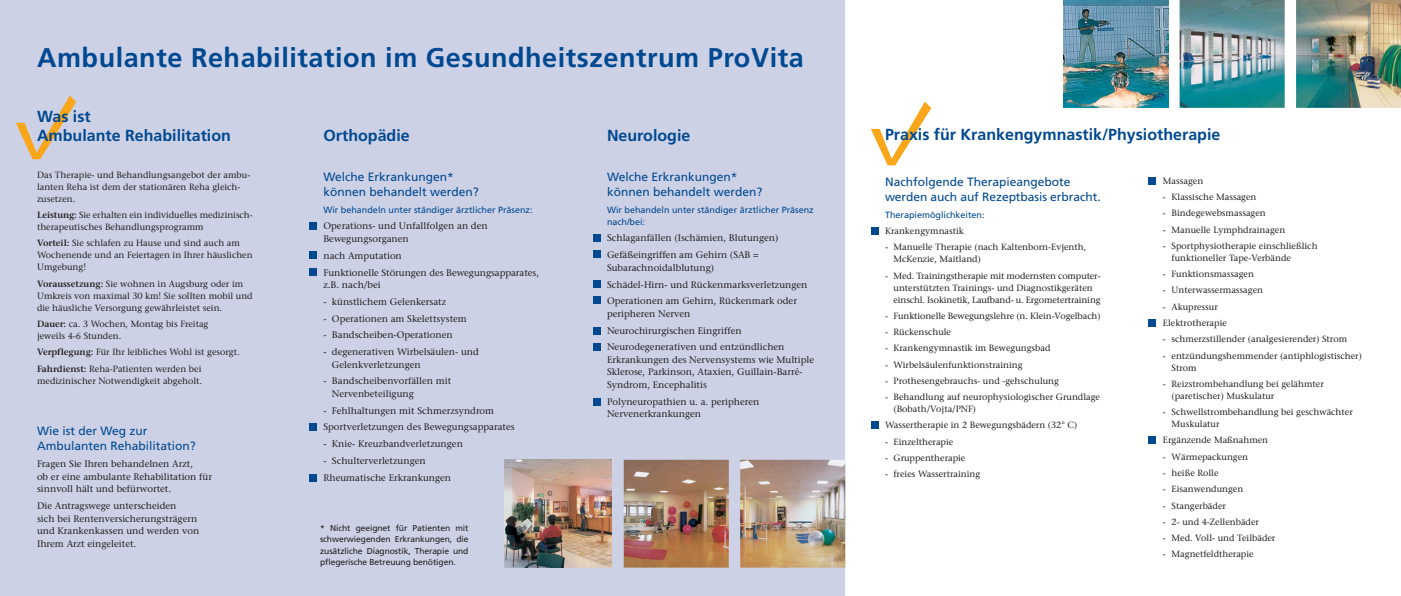
<style>
.page{position:relative;width:1401px;height:596px;background:#fff}
.page>*{position:absolute;margin:0;border:0;box-sizing:border-box;transform-origin:0 0}
.t1{font:700 27px "Frutiger";letter-spacing:.02em;color:#004990}
.t2{font:700 16px/19px "Frutiger";color:#004990}
.t3{font:12px/15px "Frutiger";color:#004990}
.t4{font:9.5px/12.5px "Stone Serif";color:#231f20}
.t5{font:9px/12px "Stone Serif";color:#231f20}
.t6{font:9px/12px "Frutiger";color:#004990}
.t7{font:8.5px/11.5px "Frutiger";letter-spacing:-.01em;color:#231f20;text-align:justify}
.s1{font-weight:600}
.s2{font-family:"Stone Serif";color:#231f20}
</style>
<div class="page">
<div style="left:0;top:0;width:844px;height:595px;background:#cdd1e6"></div>
<div style="left:1148px;top:319px;width:8px;height:7px;background:#004990"></div>
<div style="left:1148px;top:177px;width:8px;height:8px;background:#004990"></div>
<div style="left:1148px;top:436px;width:8px;height:7px;background:#004990"></div>
<svg style="left:16px;top:95px;width:60px;height:64px"></svg>
<div style="left:309px;top:222px;width:8px;height:8px;background:#004990"></div>
<div style="left:309px;top:251px;width:8px;height:8px;background:#004990"></div>
<div style="left:309px;top:268px;width:8px;height:7px;background:#004990"></div>
<div style="left:309px;top:423px;width:8px;height:7px;background:#004990"></div>
<div style="left:309px;top:473px;width:8px;height:8px;background:#004990"></div>
<img style="left:623px;top:459px;width:222px;height:108px">
<img style="left:504px;top:459px;width:108px;height:108px">
<svg style="left:871px;top:101px;width:60px;height:64px"></svg>
<div style="left:870px;top:227px;width:8px;height:7px;background:#004990"></div>
<div style="left:870px;top:420px;width:8px;height:8px;background:#004990"></div>
<img style="left:1063px;top:0;width:105px;height:108px">
<img style="left:1179px;top:0;width:221px;height:108px">
<div style="left:593px;top:234px;width:7px;height:8px;background:#004990"></div>
<div style="left:593px;top:250px;width:7px;height:8px;background:#004990"></div>
<div style="left:593px;top:279px;width:7px;height:8px;background:#004990"></div>
<div style="left:593px;top:296px;width:7px;height:7px;background:#004990"></div>
<div style="left:593px;top:326px;width:7px;height:8px;background:#004990"></div>
<div style="left:593px;top:343px;width:7px;height:7px;background:#004990"></div>
<div style="left:593px;top:397px;width:7px;height:8px;background:#004990"></div>
<h1 class="t1" style="left:37px;top:47px;width:768px">Ambulante Rehabilitation im Gesundheitszentrum ProVita</h1>
<h2 class="t2" style="left:37px;top:108px;width:195px">Was ist<br>Ambulante Rehabilitation</h2>
<p class="t5" style="left:37px;top:169px;width:215px">Das Therapie- und Behandlungsangebot der ambu&shy;lanten Reha ist dem der stationären Reha gleich&shy;zusetzen.</p>
<p class="t5" style="left:37px;top:210px;width:217px"><span class="s1">Leistung:</span> Sie erhalten ein individuelles medizinisch&shy;therapeutisches Behandlungsprogramm</p>
<p class="t5" style="left:37px;top:238px;width:217px"><span class="s1">Vorteil:</span> Sie schlafen zu Hause und sind auch am<br>Wochenende und an Feiertagen in Ihrer häuslichen<br>Umgebung!</p>
<p class="t5" style="left:37px;top:278px;width:217px"><span class="s1">Voraussetzung:</span> Sie wohnen in Augsburg oder im<br>Umkreis von maximal 30 km! Sie sollten mobil und die häusliche Versorgung gewährleistet sein.</p>
<p class="t5" style="left:37px;top:318px;width:173px"><span class="s1">Dauer:</span> ca. 3 Wochen, Montag bis Freitag jeweils 4-6 Stunden.</p>
<p class="t5" style="left:37px;top:345px;width:204px;line-height:16.3px"><span class="s1">Verpflegung:</span> Für Ihr leibliches Wohl ist gesorgt.<br><span class="s1">Fahrdienst:</span> Reha-Patienten werden bei</p>
<p class="t5" style="left:37px;top:375px;width:167px">medizinischer Notwendigkeit abgeholt.</p>
<h3 class="t3" style="left:37px;top:424px;width:160px">Wie ist der Weg zur<br>Ambulanten Rehabilitation?</h3>
<p class="t4" style="left:37px;top:458px;width:176px">Fragen Sie Ihren behandelnen Arzt,<br>ob er eine ambulante Rehabilitation für sinnvoll hält und befürwortet.</p>
<p class="t4" style="left:37px;top:500px;width:164px">Die Antragswege unterscheiden<br>sich bei Rentenversicherungsträgern und Krankenkassen und werden von<br>Ihrem Arzt eingeleitet.</p>
<h2 class="t2" style="left:323px;top:127px;width:88px">Orthopädie</h2>
<h2 class="t2" style="left:607px;top:127px;width:85px">Neurologie</h2>
<h2 class="t2" style="left:885px;top:126px;width:337px">Praxis für Krankengymnastik/Physiotherapie</h2>
<h3 class="t3" style="left:323px;top:170px;width:157px">Welche Erkrankungen* können behandelt werden?</h3>
<p class="t6" style="left:323px;top:204px;width:211px">Wir behandeln unter ständiger ärztlicher Präsenz:</p>
<p class="t4" style="left:323px;top:221px;width:166px">Operations- und Unfallfolgen an den<br>Bewegungsorganen</p>
<p class="t4" style="left:323px;top:248px;width:217px;line-height:16.8px">nach Amputation<br>Funktionelle Störungen des Bewegungsapparates,</p>
<p class="t4" style="left:323px;top:279px;width:59px">z.B. nach/bei</p>
<p class="t4" style="left:323px;top:296px;width:124px">- künstlichem Gelenkersatz</p>
<p class="t4" style="left:323px;top:313px;width:145px">- Operationen am Skelettsystem</p>
<p class="t4" style="left:323px;top:329px;width:131px">- Bandscheiben-Operationen</p>
<p class="t4" style="left:332px;top:346px;width:148px;text-indent:-9px">- degenerativen Wirbelsäulen- und<br>Gelenkverletzungen</p>
<p class="t4" style="left:332px;top:375px;width:121px;text-indent:-9px">- Bandscheibenvorfällen mit<br>Nervenbeteiligung</p>
<p class="t4" style="left:323px;top:402px;width:193px;line-height:16.8px">- Fehlhaltungen mit Schmerzsyndrom<br>Sportverletzungen des Bewegungsapparates</p>
<p class="t4" style="left:323px;top:438px;width:141px">- Knie- Kreuzbandverletzungen</p>
<p class="t4" style="left:323px;top:453px;width:129px;line-height:16.8px">- Schulterverletzungen<br>Rheumatische Erkrankungen</p>
<p class="t7" style="left:320px;top:522px;width:150px">* Nicht geeignet für Patienten mit schwerwiegenden Erkrankungen, die zusätzliche Diagnostik, Therapie und pflegerische Betreuung benötigen.</p>
<h3 class="t3" style="left:607px;top:170px;width:157px">Welche Erkrankungen* können behandelt werden?</h3>
<p class="t6" style="left:607px;top:204px;width:208px">Wir behandeln unter ständiger ärztlicher Präsenz nach/bei:</p>
<p class="t4" style="left:607px;top:230px;width:173px;line-height:16.8px">Schlaganfällen (Ischämien, Blutungen)<br>Gefäßeingriffen am Gehirn (SAB =</p>
<p class="t4" style="left:607px;top:260px;width:202px;line-height:16.8px">Subarachnoidalblutung)<br>Schädel-Hirn- und Rückenmarksverletzungen<br>Operationen am Gehirn, Rückenmark oder</p>
<p class="t4" style="left:607px;top:306px;width:179px;line-height:16.8px">peripheren Nerven<br>Neurochirurgischen Eingriffen<br>Neurodegenerativen und entzündlichen</p>
<p class="t4" style="left:607px;top:354px;width:208px">Erkrankungen des Nervensystems wie Multiple<br>Sklerose, Parkinson, Ataxien, Guillain-Barré-<br>Syndrom, Encephalitis</p>
<p class="t4" style="left:607px;top:396px;width:154px">Polyneuropathien u. a. peripheren<br>Nervenerkrankungen</p>
<h3 class="t3" style="left:885px;top:175px;width:217px">Nachfolgende Therapieangebote werden auch auf Rezeptbasis erbracht.</h3>
<p class="t6" style="left:885px;top:209px;width:101px">Therapiemöglichkeiten<span class="s2">:</span></p>
<p class="t5" style="left:885px;top:225px;width:80px">Krankengymnastik</p>
<p class="t5" style="left:893px;top:242px;width:194px;text-indent:-8px">- Manuelle Therapie (nach Kaltenborn-Evjenth,<br>McKenzie, Maitland)</p>
<p class="t5" style="left:893px;top:270px;width:209px;text-indent:-8px">- Med. Trainingstherapie mit modernsten computer&shy;unterstützten Trainings- und Diagnostikgeräten einschl. Isokinetik, Laufband- u. Ergometertraining</p>
<p class="t5" style="left:885px;top:310px;width:217px">- Funktionelle Bewegungslehre (n. Klein-Vogelbach)</p>
<p class="t5" style="left:885px;top:326px;width:68px">- Rückenschule</p>
<p class="t5" style="left:885px;top:343px;width:167px">- Krankengymnastik im Bewegungsbad</p>
<p class="t5" style="left:885px;top:359px;width:139px">- Wirbelsäulenfunktionstraining</p>
<p class="t5" style="left:885px;top:375px;width:176px">- Prothesengebrauchs- und -gehschulung</p>
<p class="t5" style="left:893px;top:391px;width:208px;text-indent:-8px">- Behandlung auf neurophysiologischer Grundlage (Bobath/Vojta/PNF)</p>
<p class="t5" style="left:885px;top:420px;width:194px">Wassertherapie in 2 Bewegungsbädern (32 C)</p>
<p class="t5" style="left:885px;top:436px;width:70px">- Einzeltherapie</p>
<p class="t5" style="left:885px;top:452px;width:82px">- Gruppentherapie</p>
<p class="t5" style="left:885px;top:469px;width:97px">- freies Wassertraining</p>
<p class="t5" style="left:1162px;top:175px;width:42px">Massagen</p>
<p class="t5" style="left:1162px;top:192px;width:95px">- Klassische Massagen</p>
<p class="t5" style="left:1162px;top:208px;width:104px">- Bindegewebsmassagen</p>
<p class="t5" style="left:1162px;top:224px;width:124px">- Manuelle Lymphdrainagen</p>
<p class="t5" style="left:1171px;top:240px;width:147px;text-indent:-9px">- Sportphysiotherapie einschließlich funktioneller Tape-Verbände</p>
<p class="t5" style="left:1162px;top:269px;width:92px">- Funktionsmassagen</p>
<p class="t5" style="left:1162px;top:285px;width:102px">- Unterwassermassagen</p>
<p class="t5" style="left:1162px;top:299px;width:65px;line-height:16.3px">- Akupressur<br>Elektrotherapie</p>
<p class="t5" style="left:1162px;top:334px;width:186px">- schmerzstillender (analgesierender) Strom</p>
<p class="t5" style="left:1171px;top:350px;width:192px;text-indent:-9px">- entzündungshemmender (antiphlogistischer)<br>Strom</p>
<p class="t5" style="left:1171px;top:378px;width:154px;text-indent:-9px">- Reizstrombehandlung bei gelähmter (paretischer) Muskulatur</p>
<p class="t5" style="left:1171px;top:406px;width:183px;text-indent:-9px">- Schwellstrombehandlung bei geschwächter<br>Muskulatur</p>
<p class="t5" style="left:1162px;top:435px;width:107px">Ergänzende Maßnahmen</p>
<p class="t5" style="left:1162px;top:451px;width:87px">- Wärmepackungen</p>
<p class="t5" style="left:1162px;top:467px;width:57px">- heiße Rolle</p>
<p class="t5" style="left:1162px;top:483px;width:82px">- Eisanwendungen</p>
<p class="t5" style="left:1162px;top:500px;width:64px">- Stangerbäder</p>
<p class="t5" style="left:1162px;top:516px;width:97px">- 2- und 4-Zellenbäder</p>
<p class="t5" style="left:1162px;top:532px;width:114px">- Med. Voll- und Teilbäder</p>
<p class="t5" style="left:1162px;top:548px;width:92px">- Magnetfeldtherapie</p>
</div>
